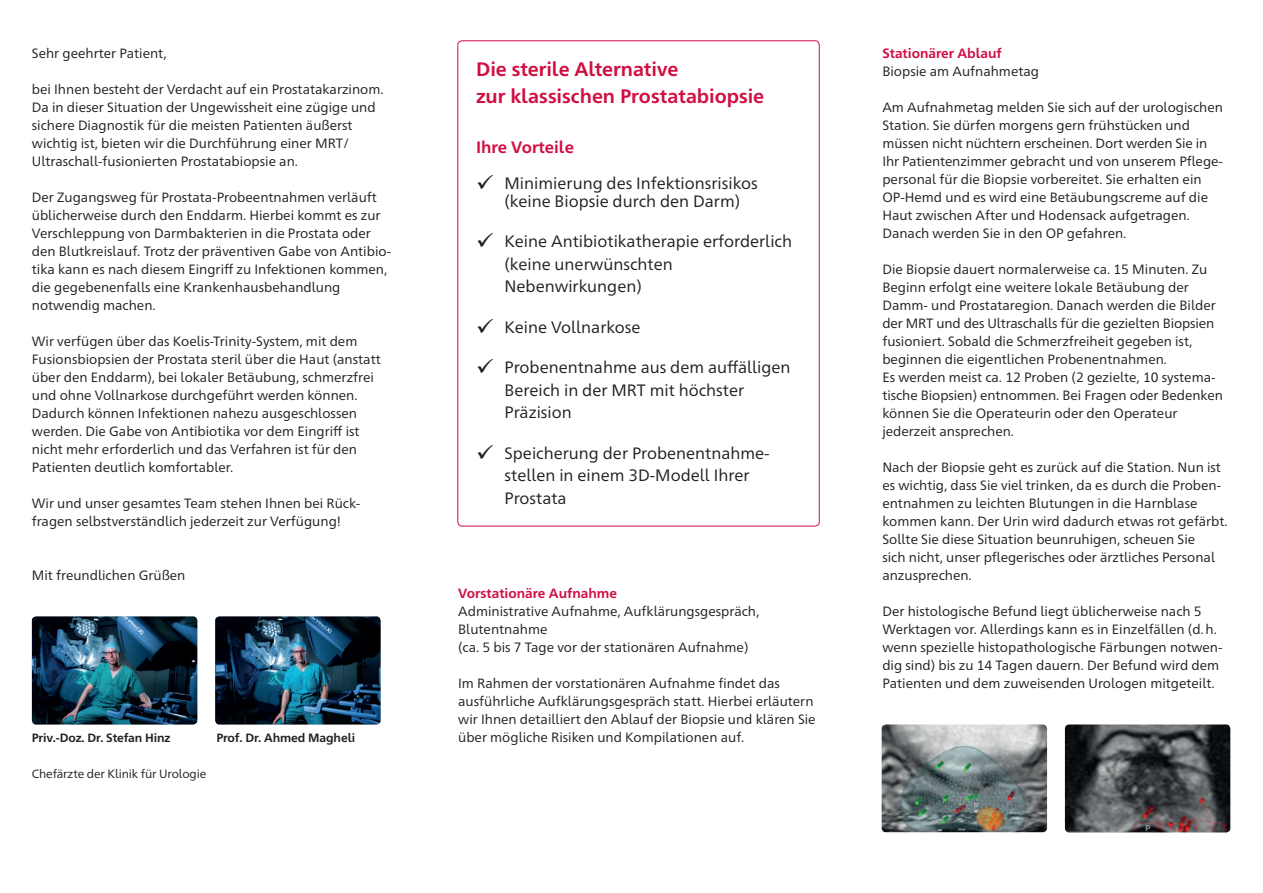
<style>
.page{position:relative;width:1263px;height:893px;background:#fff}
.page>*{position:absolute;margin:0;border:0;box-sizing:border-box;transform-origin:0 0}
.t1{font:700 19.5px/27px "Frutiger Neue 1450 Pro";letter-spacing:-.005em;color:#d10e41}
.t2{font:16.5px/22.5px "Frutiger Neue 1450 Pro";color:#231f20}
.t3{font:700 16.5px "Frutiger Neue 1450 Pro";color:#d10e41}
.t4{font:13.5px/18px "Frutiger Neue 1450 Pro";color:#231f20}
.t5{font:700 13.5px "Frutiger Neue 1450 Pro";color:#d10e41}
.t6{font:700 12px "Frutiger Neue 1450 Pro";letter-spacing:-.01em;color:#231f20}
.t7{font:12px "Frutiger Neue 1450 Pro";letter-spacing:-.01em;color:#231f20}
</style>
<div class="page">
<img style="left:882px;top:724px;width:165px;height:108px">
<img style="left:1065px;top:724px;width:165px;height:108px">
<img style="left:215px;top:616px;width:166px;height:108px">
<img style="left:32px;top:616px;width:165px;height:108px">
<p class="t4" style="left:32px;top:44px;width:136px">Sehr geehrter Patient,</p>
<p class="t4" style="left:32px;top:80px;width:353px">bei Ihnen besteht der Verdacht auf ein Prostatakarzinom.<br>Da in dieser Situation der Ungewissheit eine zügige und sichere Diagnostik für die meisten Patienten äußerst wichtig ist, bieten wir die Durchführung einer MRT/ Ultraschall-fusionierten Prostatabiopsie an.</p>
<p class="t4" style="left:32px;top:188px;width:361px">Der Zugangsweg für Prostata-Probeentnahmen verläuft üblicherweise durch den Enddarm. Hierbei kommt es zur Verschleppung von Darmbakterien in die Prostata oder den Blutkreislauf. Trotz der präventiven Gabe von Antibio&shy;tika kann es nach diesem Eingriff zu Infektionen kommen, die gegebenenfalls eine Krankenhausbehandlung notwendig machen.</p>
<p class="t4" style="left:32px;top:332px;width:350px">Wir verfügen über das Koelis-Trinity-System, mit dem Fusionsbiopsien der Prostata steril über die Haut (anstatt über den Enddarm), bei lokaler Betäubung, schmerzfrei und ohne Vollnarkose durchgeführt werden können.<br>Dadurch können Infektionen nahezu ausgeschlossen werden. Die Gabe von Antibiotika vor dem Eingriff ist nicht mehr erforderlich und das Verfahren ist für den Patienten deutlich komfortabler.</p>
<p class="t4" style="left:32px;top:494px;width:330px">Wir und unser gesamtes Team stehen Ihnen bei Rück&shy;fragen selbstverständlich jederzeit zur Verfügung!</p>
<p class="t4" style="left:32px;top:566px;width:155px">Mit freundlichen Grüßen</p>
<p class="t6" style="left:32px;top:730px;width:140px">Priv.-Doz. Dr. Stefan Hinz</p>
<p class="t6" style="left:216px;top:730px;width:140px">Prof. Dr. Ahmed Magheli</p>
<p class="t7" style="left:32px;top:765px;width:176px">Chefärzte der Klinik für Urologie</p>
<h1 class="t1" style="left:476px;top:55px;width:290px">Die sterile Alternative<br>zur klassischen Prostatabiopsie</h1>
<p class="t3" style="left:476px;top:135px;width:100px">Ihre Vorteile</p>
<p class="t2" style="left:504px;top:173px;width:255px;line-height:18px;text-indent:-28px">✓ Minimierung des Infektionsrisikos (keine Biopsie durch den Darm)</p>
<p class="t2" style="left:504px;top:229px;width:289px;text-indent:-28px">✓ Keine Antibiotikatherapie erforderlich (keine unerwünschten<br>Nebenwirkungen)</p>
<p class="t2" style="left:476px;top:315px;width:166px">✓ Keine Vollnarkose</p>
<p class="t2" style="left:504px;top:355px;width:287px;text-indent:-28px">✓ Probenentnahme aus dem auffälligen<br>Bereich in der MRT mit höchster<br>Präzision</p>
<p class="t2" style="left:504px;top:441px;width:267px;text-indent:-29px">✓ Speicherung der Probenentnahme&shy;stellen in einem 3D-Modell Ihrer<br>Prostata</p>
<p class="t5" style="left:458px;top:584px;width:160px">Vorstationäre Aufnahme</p>
<p class="t4" style="left:458px;top:602px;width:303px">Administrative Aufnahme, Aufklärungsgespräch,<br>Blutentnahme<br>(ca. 5 bis 7 Tage vor der stationären Aufnahme)</p>
<p class="t4" style="left:458px;top:674px;width:359px">Im Rahmen der vorstationären Aufnahme findet das ausführliche Aufklärungsgespräch statt. Hierbei erläutern wir Ihnen detailliert den Ablauf der Biopsie und klären Sie über mögliche Risiken und Kompilationen auf.</p>
<p class="t5" style="left:882px;top:44px;width:121px">Stationärer Ablauf</p>
<p class="t4" style="left:882px;top:62px;width:158px">Biopsie am Aufnahmetag</p>
<p class="t4" style="left:882px;top:98px;width:342px">Am Aufnahmetag melden Sie sich auf der urologischen Station. Sie dürfen morgens gern frühstücken und müssen nicht nüchtern erscheinen. Dort werden Sie in Ihr Patientenzimmer gebracht und von unserem Pflege&shy;personal für die Biopsie vorbereitet. Sie erhalten ein OP-Hemd und es wird eine Betäubungscreme auf die Haut zwischen After und Hodensack aufgetragen.<br>Danach werden Sie in den OP gefahren.</p>
<p class="t4" style="left:882px;top:260px;width:342px">Die Biopsie dauert normalerweise ca. 15 Minuten. Zu Beginn erfolgt eine weitere lokale Betäubung der Damm- und Prostataregion. Danach werden die Bilder der MRT und des Ultraschalls für die gezielten Biopsien fusioniert. Sobald die Schmerzfreiheit gegeben ist, beginnen die eigentlichen Probenentnahmen.<br>Es werden meist ca. 12 Proben (2 gezielte, 10 systema&shy;tische Biopsien) entnommen. Bei Fragen oder Bedenken können Sie die Operateurin oder den Operateur jederzeit ansprechen.</p>
<p class="t4" style="left:882px;top:458px;width:347px">Nach der Biopsie geht es zurück auf die Station. Nun ist es wichtig, dass Sie viel trinken, da es durch die Proben&shy;entnahmen zu leichten Blutungen in die Harnblase kommen kann. Der Urin wird dadurch etwas rot gefärbt.<br>Sollte Sie diese Situation beunruhigen, scheuen Sie<br>sich nicht, unser pflegerisches oder ärztliches Personal anzusprechen.</p>
<p class="t4" style="left:882px;top:602px;width:342px">Der histologische Befund liegt üblicherweise nach 5<br>Werktagen vor. Allerdings kann es in Einzelfällen (d.h. wenn spezielle histopathologische Färbungen notwen&shy;dig sind) bis zu 14 Tagen dauern. Der Befund wird dem Patienten und dem zuweisenden Urologen mitgeteilt.</p>
</div>
